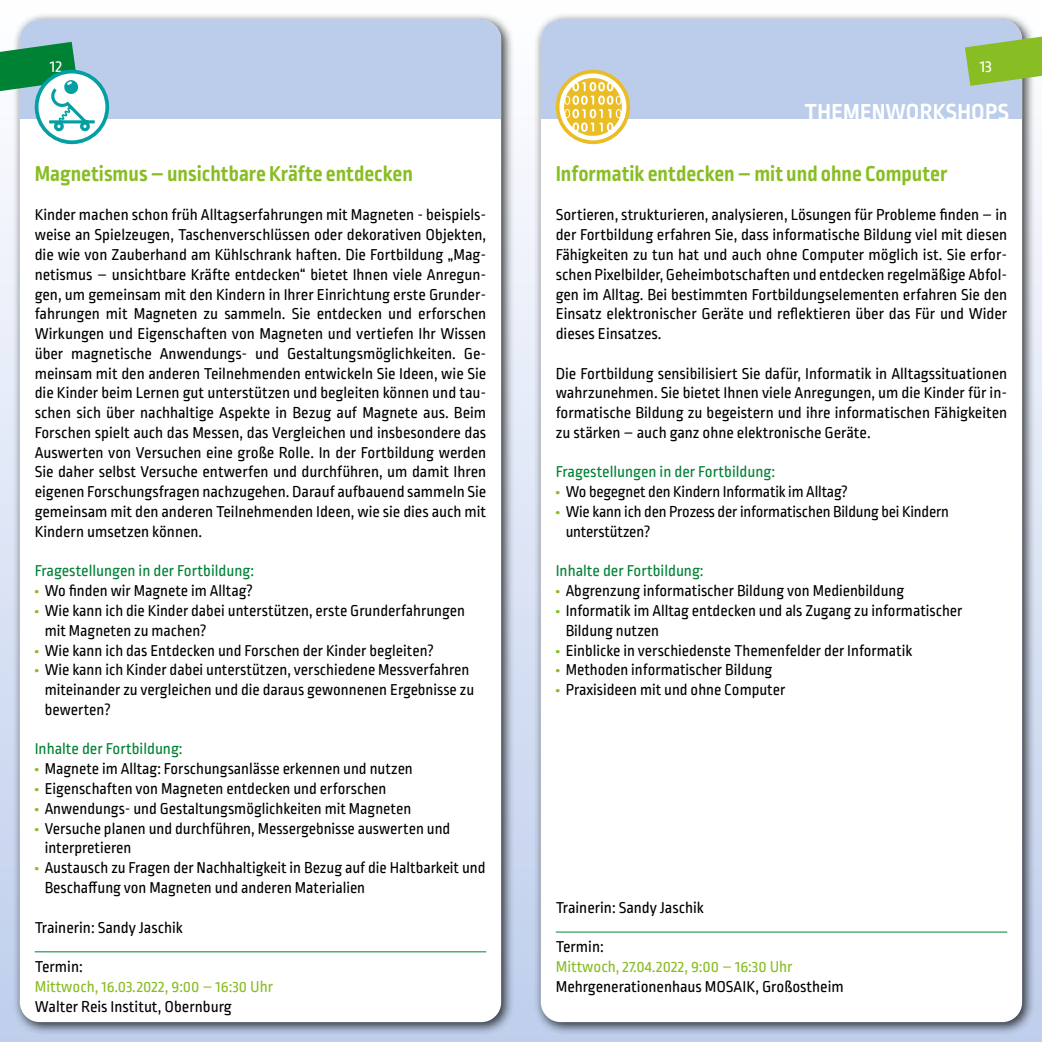
<style>
.page{position:relative;width:1042px;height:1042px;background:#fff}
.page>*{position:absolute;margin:0;border:0;box-sizing:border-box;transform-origin:0 0}
.t1{font:700 24.5px "Ropa Soft Pro";letter-spacing:.01em;color:#fff}
.t2{font:700 22.75px "Ropa Soft Pro";color:#89bd24}
.t3{font:17.5px "Ropa Soft Pro";color:#fff}
.t4{font:16.62px/19.8px "Ropa Soft Pro";color:#000}
.t5{font:16.62px "Ropa Soft Pro";color:#008235}
.t6{font:16.62px "Ropa Soft Pro";color:#89bd24}
.s1{font-weight:900;color:#89bd24}
</style>
<div class="page">
<div style="left:521px;top:0;width:521px;height:1042px;background:linear-gradient(to bottom,#fff,#beceec)"></div>
<div style="left:0;top:0;width:521px;height:1042px;background:linear-gradient(to bottom,#fff,#beceec)"></div>
<div style="left:12px;top:12px;width:502px;height:1023px;background:#000;opacity:.75"></div>
<div style="left:20px;top:20px;width:481px;height:1002px;background:#fff;border-radius:20px"></div>
<div style="left:20px;top:20px;width:481px;height:99px;background:#bccdeb"></div>
<div style="left:533px;top:12px;width:502px;height:1023px;background:#000;opacity:.75"></div>
<div style="left:541px;top:20px;width:481px;height:1002px;background:#fff;border-radius:20px"></div>
<div style="left:541px;top:20px;width:481px;height:99px;background:#bccdeb"></div>
<svg style="left:965px;top:31px;width:77px;height:55px"></svg>
<hr style="left:35px;top:951px;width:451px;height:1px;background:#008235">
<svg style="left:0;top:42px;width:109px;height:102px"></svg>
<svg style="left:556px;top:70px;width:74px;height:74px"></svg>
<hr style="left:556px;top:931px;width:451px;height:1px;background:#008235">
<p class="t3" style="left:50px;top:57px;width:14px">12</p>
<p class="t3" style="left:980px;top:57px;width:14px">13</p>
<h1 class="t1" style="left:804px;top:98px;width:206px">THEMENWORKSHOPS</h1>
<h2 class="t2" style="left:35px;top:160px;width:380px">Magnetismus – unsichtbare Kräfte entdecken</h2>
<p class="t4" style="left:35px;top:206px;width:453px;text-align:justify">Kinder machen schon früh Alltagserfahrungen mit Magneten - beispiels&shy;weise an Spielzeugen, Taschenverschlüssen oder dekorativen Objekten, die wie von Zauberhand am Kühlschrank haften. Die Fortbildung „Mag&shy;netismus – unsichtbare Kräfte entdecken“ bietet Ihnen viele Anregun&shy;gen, um gemeinsam mit den Kindern in Ihrer Einrichtung erste Grunder&shy;fahrungen mit Magneten zu sammeln. Sie entdecken und erforschen Wirkungen und Eigenschaften von Magneten und vertiefen Ihr Wissen über magnetische Anwendungs- und Gestaltungsmöglichkeiten. Ge&shy;meinsam mit den anderen Teilnehmenden entwickeln Sie Ideen, wie Sie die Kinder beim Lernen gut unterstützen und begleiten können und tau&shy;schen sich über nachhaltige Aspekte in Bezug auf Magnete aus. Beim Forschen spielt auch das Messen, das Vergleichen und insbesondere das Auswerten von Versuchen eine große Rolle. In der Fortbildung werden Sie daher selbst Versuche entwerfen und durchführen, um damit Ihren eigenen Forschungsfragen nachzugehen. Darauf aufbauend sammeln Sie gemeinsam mit den anderen Teilnehmenden Ideen, wie sie dies auch mit Kindern umsetzen können.</p>
<p class="t5" style="left:35px;top:562px;width:221px">Fragestellungen in der Fortbildung:</p>
<p class="t4" style="left:35px;top:582px;width:220px"><span class="s1">•</span> Wo finden wir Magnete im Alltag?</p>
<p class="t4" style="left:45px;top:602px;width:422px;text-indent:-10px"><span class="s1">•</span> Wie kann ich die Kinder dabei unterstützen, erste Grunderfahrungen mit Magneten zu machen?</p>
<p class="t4" style="left:35px;top:641px;width:401px"><span class="s1">•</span> Wie kann ich das Entdecken und Forschen der Kinder begleiten?</p>
<p class="t4" style="left:45px;top:661px;width:431px;text-indent:-10px"><span class="s1">•</span> Wie kann ich Kinder dabei unterstützen, verschiedene Messverfahren miteinander zu vergleichen und die daraus gewonnenen Ergebnisse zu bewerten?</p>
<p class="t5" style="left:35px;top:740px;width:149px">Inhalte der Fortbildung:</p>
<p class="t4" style="left:35px;top:760px;width:380px"><span class="s1">•</span> Magnete im Alltag: Forschungsanlässe erkennen und nutzen</p>
<p class="t4" style="left:35px;top:779px;width:353px"><span class="s1">•</span> Eigenschaften von Magneten entdecken und erforschen</p>
<p class="t4" style="left:35px;top:799px;width:378px"><span class="s1">•</span> Anwendungs- und Gestaltungsmöglichkeiten mit Magneten</p>
<p class="t4" style="left:45px;top:819px;width:407px;text-indent:-10px"><span class="s1">•</span> Versuche planen und durchführen, Messergebnisse auswerten und interpretieren</p>
<p class="t4" style="left:45px;top:859px;width:442px;text-indent:-10px"><span class="s1">•</span> Austausch zu Fragen der Nachhaltigkeit in Bezug auf die Haltbarkeit und<br>Beschaffung von Magneten und anderen Materialien</p>
<p class="t4" style="left:35px;top:918px;width:150px">Trainerin: Sandy Jaschik</p>
<p class="t4" style="left:35px;top:957px;width:50px">Termin:</p>
<p class="t6" style="left:35px;top:977px;width:240px">Mittwoch, 16.03.2022, 9:00 – 16:30 Uhr</p>
<p class="t4" style="left:35px;top:997px;width:198px">Walter Reis Institut, Obernburg</p>
<h2 class="t2" style="left:556px;top:160px;width:393px">Informatik entdecken – mit und ohne Computer</h2>
<p class="t4" style="left:556px;top:206px;width:453px;text-align:justify">Sortieren, strukturieren, analysieren, Lösungen für Probleme finden – in der Fortbildung erfahren Sie, dass informatische Bildung viel mit diesen Fähigkeiten zu tun hat und auch ohne Computer möglich ist. Sie erfor&shy;schen Pixelbilder, Geheimbotschaften und entdecken regelmäßige Abfol&shy;gen im Alltag. Bei bestimmten Fortbildungselementen erfahren Sie den Einsatz elektronischer Geräte und reflektieren über das Für und Wider dieses Einsatzes.</p>
<p class="t4" style="left:556px;top:364px;width:453px;text-align:justify">Die Fortbildung sensibilisiert Sie dafür, Informatik in Alltagssituationen wahrzunehmen. Sie bietet Ihnen viele Anregungen, um die Kinder für in&shy;formatische Bildung zu begeistern und ihre informatischen Fähigkeiten zu stärken – auch ganz ohne elektronische Geräte.</p>
<p class="t5" style="left:556px;top:463px;width:221px">Fragestellungen in der Fortbildung:</p>
<p class="t4" style="left:556px;top:483px;width:294px"><span class="s1">•</span> Wo begegnet den Kindern Informatik im Alltag?</p>
<p class="t4" style="left:566px;top:503px;width:385px;text-indent:-10px"><span class="s1">•</span> Wie kann ich den Prozess der informatischen Bildung bei Kindern unterstützen?</p>
<p class="t5" style="left:556px;top:562px;width:149px">Inhalte der Fortbildung:</p>
<p class="t4" style="left:556px;top:582px;width:350px"><span class="s1">•</span> Abgrenzung informatischer Bildung von Medienbildung</p>
<p class="t4" style="left:566px;top:602px;width:398px;text-indent:-10px"><span class="s1">•</span> Informatik im Alltag entdecken und als Zugang zu informatischer<br>Bildung nutzen</p>
<p class="t4" style="left:556px;top:641px;width:358px"><span class="s1">•</span> Einblicke in verschiedenste Themenfelder der Informatik</p>
<p class="t4" style="left:556px;top:661px;width:218px"><span class="s1">•</span> Methoden informatischer Bildung</p>
<p class="t4" style="left:556px;top:681px;width:231px"><span class="s1">•</span> Praxisideen mit und ohne Computer</p>
<p class="t4" style="left:556px;top:898px;width:150px">Trainerin: Sandy Jaschik</p>
<p class="t4" style="left:556px;top:938px;width:50px">Termin:</p>
<p class="t6" style="left:556px;top:957px;width:238px">Mittwoch, 27.04.2022, 9:00 – 16:30 Uhr</p>
<p class="t4" style="left:556px;top:977px;width:289px">Mehrgenerationenhaus MOSAIK, Großostheim</p>
</div>
